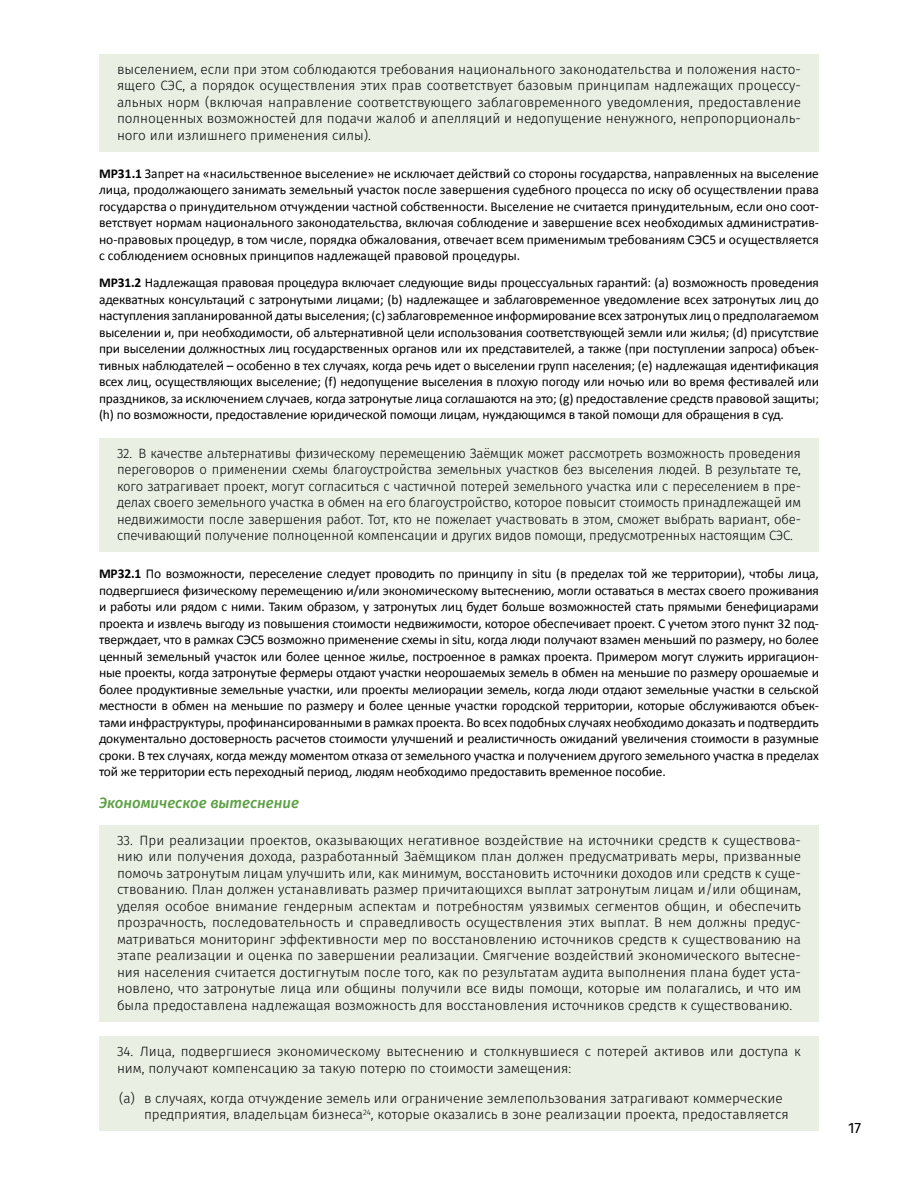
<style>
.page{position:relative;width:918px;height:1188px;background:#fff}
.page>*{position:absolute;margin:0;border:0;box-sizing:border-box;transform-origin:0 0}
.t1{font:italic 500 15px "Fira Sans";color:#5ca044}
.t2{font:15px "Fira Sans";color:#000}
.t3{font:13.5px/16.5px "Calibri";letter-spacing:-.01em;color:#000;text-align:justify}
.t4{font:300 13.5px/16.5px "Fira Sans";color:#000;text-align:justify}
.s1{font-weight:700}
</style>
<div class="page">
<div style="left:99px;top:54px;width:720px;height:98px;background:#eaefe4"></div>
<div style="left:99px;top:438px;width:720px;height:114px;background:#eaefe4"></div>
<div style="left:99px;top:825px;width:720px;height:197px;background:#eaefe4"></div>
<div style="left:99px;top:1036px;width:720px;height:48px;background:#eaefe4"></div>
<div style="left:99px;top:1083px;width:720px;height:48px;background:#eaefe4"></div>
<p class="t4" style="left:117px;top:62px;width:686px">выселением, если при этом соблюдаются требования национального законодательства и положения насто&shy;ящего СЭС, а порядок осуществления этих прав соответствует базовым принципам надлежащих процессу&shy;альных норм (включая направление соответствующего заблаговременного уведомления, предоставление полноценных возможностей для подачи жалоб и апелляций и недопущение ненужного, непропорциональ&shy;ного или излишнего применения силы).</p>
<p class="t3" style="left:99px;top:165px;width:722px"><span class="s1">МР31.1</span> Запрет на «насильственное выселение» не исключает действий со стороны государства, направленных на выселение лица, продолжающего занимать земельный участок после завершения судебного процесса по иску об осуществлении права государства о принудительном отчуждении частной собственности. Выселение не считается принудительным, если оно соот&shy;ветствует нормам национального законодательства, включая соблюдение и завершение всех необходимых административ&shy;но-правовых процедур, в том числе, порядка обжалования, отвечает всем применимым требованиям СЭС5 и осуществляется с соблюдением основных принципов надлежащей правовой процедуры.</p>
<p class="t3" style="left:99px;top:275px;width:722px"><span class="s1">МР31.2</span> Надлежащая правовая процедура включает следующие виды процессуальных гарантий: (a) возможность проведения адекватных консультаций с затронутыми лицами; (b) надлежащее и заблаговременное уведомление всех затронутых лиц до наступления запланированной даты выселения; (c) заблаговременное информирование всех затронутых лиц о предполагаемом выселении и, при необходимости, об альтернативной цели использования соответствующей земли или жилья; (d) присутствие при выселении должностных лиц государственных органов или их представителей, а также (при поступлении запроса) объек&shy;тивных наблюдателей – особенно в тех случаях, когда речь идет о выселении групп населения; (e) надлежащая идентификация всех лиц, осуществляющих выселение; (f) недопущение выселения в плохую погоду или ночью или во время фестивалей или праздников, за исключением случаев, когда затронутые лица соглашаются на это; (g) предоставление средств правовой защиты; (h) по возможности, предоставление юридической помощи лицам, нуждающимся в такой помощи для обращения в суд.</p>
<p class="t4" style="left:117px;top:446px;width:686px">32. В качестве альтернативы физическому перемещению Заёмщик может рассмотреть возможность проведения переговоров о применении схемы благоустройства земельных участков без выселения людей. В результате те, кого затрагивает проект, могут согласиться с частичной потерей земельного участка или с переселением в пре&shy;делах своего земельного участка в обмен на его благоустройство, которое повысит стоимость принадлежащей им недвижимости после завершения работ. Тот, кто не пожелает участвовать в этом, сможет выбрать вариант, обе&shy;спечивающий получение полноценной компенсации и других видов помощи, предусмотренных настоящим СЭС.</p>
<p class="t3" style="left:99px;top:566px;width:722px"><span class="s1">МР32.1</span> По возможности, переселение следует проводить по принципу in situ (в пределах той же территории), чтобы лица, подвергшиеся физическому перемещению и/или экономическому вытеснению, могли оставаться в местах своего проживания и работы или рядом с ними. Таким образом, у затронутых лиц будет больше возможностей стать прямыми бенефициарами проекта и извлечь выгоду из повышения стоимости недвижимости, которое обеспечивает проект. С учетом этого пункт 32 под&shy;тверждает, что в рамках СЭС5 возможно применение схемы in situ, когда люди получают взамен меньший по размеру, но более ценный земельный участок или более ценное жилье, построенное в рамках проекта. Примером могут служить ирригацион&shy;ные проекты, когда затронутые фермеры отдают участки неорошаемых земель в обмен на меньшие по размеру орошаемые и более продуктивные земельные участки, или проекты мелиорации земель, когда люди отдают земельные участки в сельской местности в обмен на меньшие по размеру и более ценные участки городской территории, которые обслуживаются объек&shy;тами инфраструктуры, профинансированными в рамках проекта. Во всех подобных случаях необходимо доказать и подтвердить документально достоверность расчетов стоимости улучшений и реалистичность ожиданий увеличения стоимости в разумные сроки. В тех случаях, когда между моментом отказа от земельного участка и получением другого земельного участка в пределах той же территории есть переходный период, людям необходимо предоставить временное пособие.</p>
<p class="t1" style="left:99px;top:792px;width:202px">Экономическое вытеснение</p>
<p class="t4" style="left:117px;top:833px;width:686px">33. При реализации проектов, оказывающих негативное воздействие на источники средств к существова&shy;нию или получения дохода, разработанный Заёмщиком план должен предусматривать меры, призванные помочь затронутым лицам улучшить или, как минимум, восстановить источники доходов или средств к суще&shy;ствованию. План должен устанавливать размер причитающихся выплат затронутым лицам и/или общинам, уделяя особое внимание гендерным аспектам и потребностям уязвимых сегментов общин, и обеспечить прозрачность, последовательность и справедливость осуществления этих выплат. В нем должны предус&shy;матриваться мониторинг эффективности мер по восстановлению источников средств к существованию на этапе реализации и оценка по завершении реализации. Смягчение воздействий экономического вытесне&shy;ния населения считается достигнутым после того, как по результатам аудита выполнения плана будет уста&shy;новлено, что затронутые лица или общины получили все виды помощи, которые им полагались, и что им была предоставлена надлежащая возможность для восстановления источников средств к существованию.</p>
<p class="t4" style="left:117px;top:1044px;width:686px">34. Лица, подвергшиеся экономическому вытеснению и столкнувшиеся с потерей активов или доступа к ним, получают компенсацию за такую потерю по стоимости замещения:</p>
<p class="t4" style="left:144px;top:1091px;width:646px;text-indent:-25px">(a) в случаях, когда отчуждение земель или ограничение землепользования затрагивают коммерческие предприятия, владельцам бизнеса<sup>24</sup>, которые оказались в зоне реализации проекта, предоставляется</p>
<p class="t2" style="left:848px;top:1118px;width:15px">17</p>
</div>
